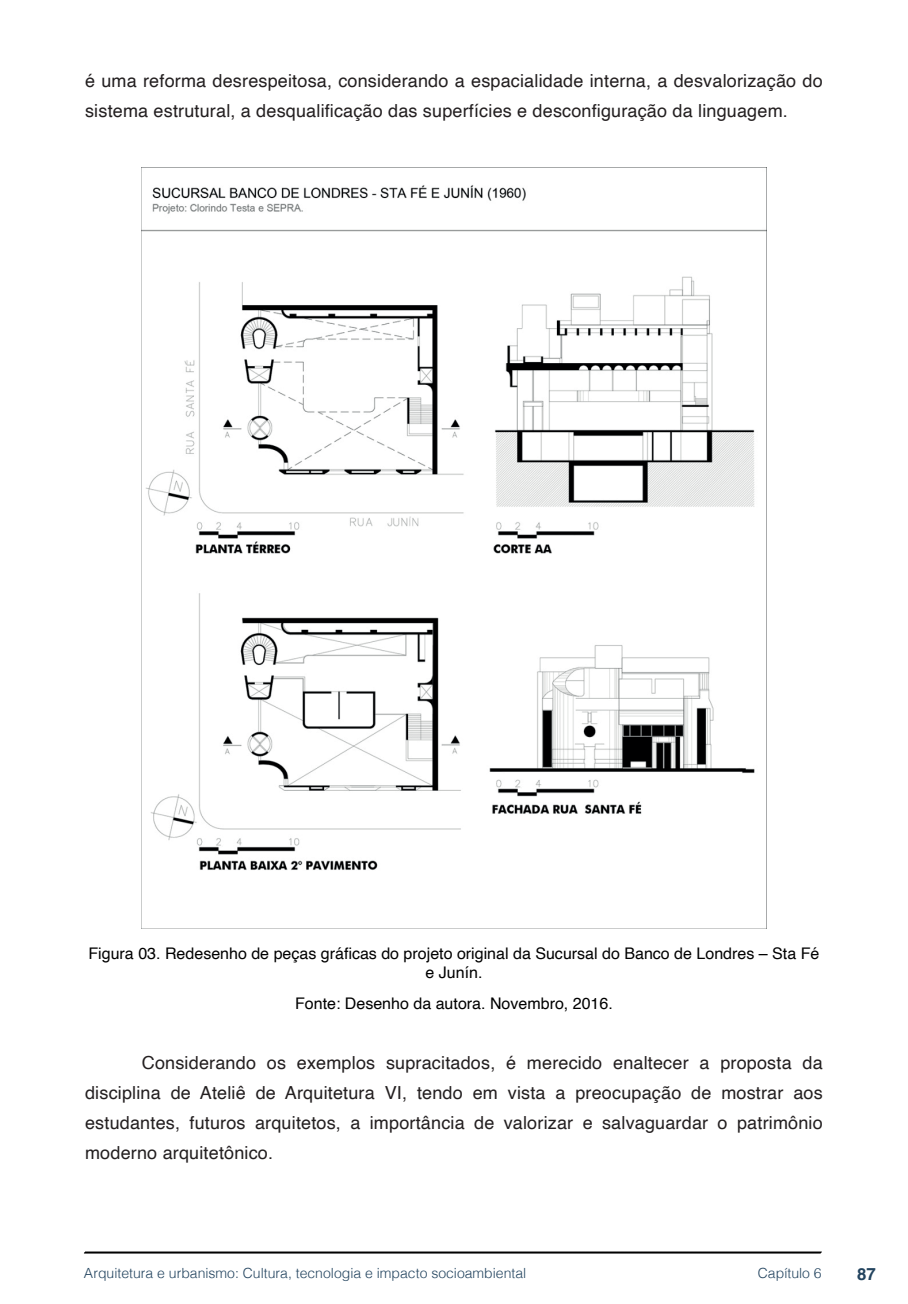
<style>
.page{position:relative;width:908px;height:1304px;background:#fff}
.page>*{position:absolute;margin:0;border:0;box-sizing:border-box;transform-origin:0 0}
.txt{font:18px/30px "Helvetica";letter-spacing:.01em;color:#231f20}
.t1{font:700 16.8px "Helvetica";color:#23445f}
.imagens_graf_tab{font:16px/19.2px "Helvetica";color:#000;text-align:center}
.t2{font:300 14px "Helvetica";color:#23445f}
</style>
<div class="page">
<svg style="left:84px;top:1251px;width:737px;height:3px;background:#515151"></svg>
<img style="left:141px;top:167px;width:625px;height:761px">
<p class="txt" style="left:85px;top:66px;width:738px">é uma reforma desrespeitosa, considerando a espacialidade interna, a desvalorização do sistema estrutural, a desqualificação das superfícies e desconfiguração da linguagem.</p>
<p class="imagens_graf_tab" style="left:88px;top:944px;width:732px">Figura 03. Redesenho de peças gráficas do projeto original da Sucursal do Banco de Londres – Sta Fé e Junín.</p>
<p class="imagens_graf_tab" style="left:295px;top:994px;width:319px">Fonte: Desenho da autora. Novembro, 2016.</p>
<p class="txt" style="left:85px;top:1048px;width:738px;text-align:justify;text-indent:57px">Considerando os exemplos supracitados, é merecido enaltecer a proposta da disciplina de Ateliê de Arquitetura VI, tendo em vista a preocupação de mostrar aos estudantes, futuros arquitetos, a importância de valorizar e salvaguardar o patrimônio moderno arquitetônico.</p>
<p class="t2" style="left:84px;top:1261px;width:443px">Arquitetura e urbanismo: Cultura, tecnologia e impacto socioambiental</p>
<p class="t2" style="left:757px;top:1261px;width:65px">Capítulo 6</p>
<p class="t1" style="left:856px;top:1264px;width:20px">87</p>
</div>
